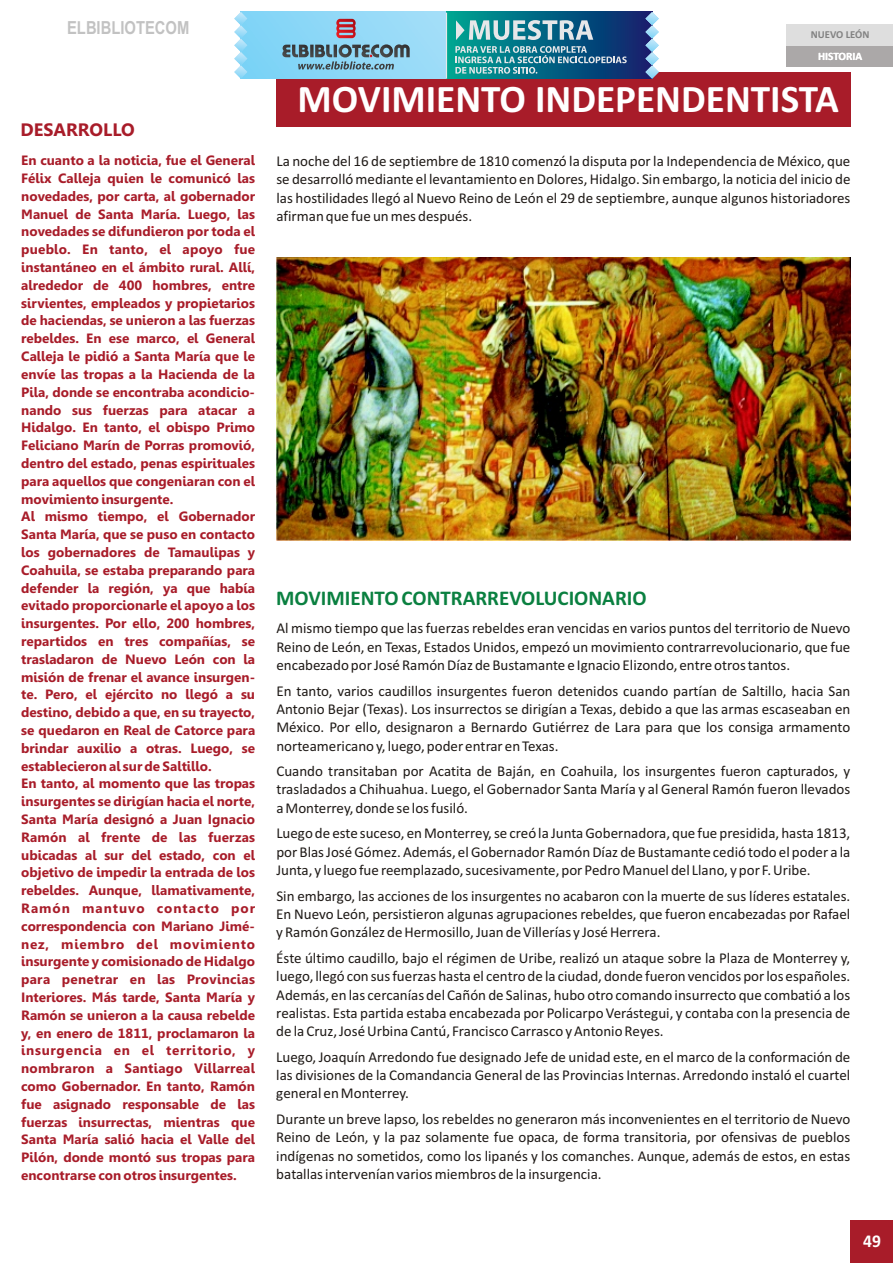
<style>
.page{position:relative;width:893px;height:1263px;background:#fff}
.page>*{position:absolute;margin:0;border:0;box-sizing:border-box;transform-origin:0 0}
.t1{font:700 39.3px "Calibri";color:#fff}
.t2{font:700 21px "Calibri";color:#0a8040}
.t3{font:700 18px "Arial Narrow";color:#c2c2c2}
.t4{font:700 18px "Gisha";color:#a81c29}
.t5{font:700 18px "Calibri";color:#fff}
.t6{font:15px/18.3px "Calibri";color:#1f1a17;text-align:justify}
.t7{font:700 13.5px/17.9px "Gisha";color:#a81c29}
.t8{font:700 11.25px "Calibri";color:#fff}
.t9{font:700 10.65px "Calibri";color:#828282}
</style>
<div class="page">
<img style="left:276px;top:258px;width:574px;height:282px">
<div style="left:787px;top:45px;width:106px;height:22px;background:#aba8a8"></div>
<div style="left:850px;top:1220px;width:43px;height:43px;background:#a81c29"></div>
<div style="left:787px;top:24px;width:106px;height:21px;background:#dedede"></div>
<div style="left:276px;top:72px;width:574px;height:54px;background:#a81c29"></div>
<svg style="left:248px;top:12px;width:198px;height:67px;background:#8fd8f7"></svg>
<img style="left:288px;top:489px;width:73px;height:32px">
<svg style="left:362px;top:489px;width:8px;height:32px"></svg>
<svg style="left:375px;top:489px;width:41px;height:32px"></svg>
<svg style="left:420px;top:489px;width:8px;height:32px"></svg>
<img style="left:432px;top:489px;width:179px;height:33px">
<div style="left:446px;top:12px;width:206px;height:67px;background:linear-gradient(to right,#00a694,#0c1f6e)"></div>
<svg style="left:234px;top:12px;width:14px;height:67px"></svg>
<svg style="left:645px;top:12px;width:14px;height:67px"></svg>
<svg style="left:336px;top:19px;width:20px;height:19px"></svg>
<svg style="left:281px;top:44px;width:129px;height:26px;background:#6e9bae"></svg>
<svg style="left:455px;top:46px;width:172px;height:28px;background:#3d859c"></svg>
<svg style="left:456px;top:20px;width:137px;height:20px;background:#70aab6"></svg>
<hr style="left:446px;top:13px;width:1px;height:66px;background:#e6e7e9">
<p class="t3" style="left:67px;top:21px;width:124px">ELBIBLIOTECOM</p>
<p class="t4" style="left:21px;top:122px;width:116px">DESARROLLO</p>
<p class="t7" style="left:21px;top:153px;width:236px">En cuanto a la noticia, fue el General Félix Calleja quien le comunicó las novedades, por carta, al gobernador Manuel de Santa María. Luego, las novedades se difundieron por toda el pueblo. En tanto, el apoyo fue instantáneo en el ámbito rural. Allí, alrededor de 400 hombres, entre sirvientes, empleados y propietarios de haciendas, se unieron a las fuerzas rebeldes. En ese marco, el General Calleja le pidió a Santa María que le envíe las tropas a la Hacienda de la Pila, donde se encontraba acondicio&shy;nando sus fuerzas para atacar a Hidalgo. En tanto, el obispo Primo Feliciano Marín de Porras promovió, dentro del estado, penas espirituales para aquellos que congeniaran con el movimiento insurgente.<br>Al mismo tiempo, el Gobernador Santa María, que se puso en contacto los gobernadores de Tamaulipas y Coahuila, se estaba preparando para defender la región, ya que había evitado proporcionarle el apoyo a los insurgentes. Por ello, 200 hombres, repartidos en tres compañías, se trasladaron de Nuevo León con la misión de frenar el avance insurgen&shy;te. Pero, el ejército no llegó a su destino, debido a que, en su trayecto, se quedaron en Real de Catorce para brindar auxilio a otras. Luego, se establecieron al sur de Saltillo.<br>En tanto, al momento que las tropas insurgentes se dirigían hacia el norte, Santa María designó a Juan Ignacio Ramón al frente de las fuerzas ubicadas al sur del estado, con el objetivo de impedir la entrada de los rebeldes. Aunque, llamativamente, Ramón mantuvo contacto por correspondencia con Mariano Jimé&shy;nez, miembro del movimiento insurgente y comisionado de Hidalgo para penetrar en las Provincias Interiores. Más tarde, Santa María y Ramón se unieron a la causa rebelde y, en enero de 1811, proclamaron la insurgencia en el territorio, y nombraron a Santiago Villarreal como Gobernador. En tanto, Ramón fue asignado responsable de las fuerzas insurrectas, mientras que Santa María salió hacia el Valle del Pilón, donde montó sus tropas para encontrarse con otros insurgentes.</p>
<p class="t9" style="left:811px;top:30px;width:60px">NUEVO LEÓN</p>
<p class="t8" style="left:818px;top:51px;width:46px">HISTORIA</p>
<h1 class="t1" style="left:298px;top:82px;width:543px">MOVIMIENTO INDEPENDENTISTA</h1>
<p class="t6" style="left:276px;top:153px;width:576px">La noche del 16 de septiembre de 1810 comenzó la disputa por la Independencia de México, que se desarrolló mediante el levantamiento en Dolores, Hidalgo. Sin embargo, la noticia del inicio de las hostilidades llegó al Nuevo Reino de León el 29 de septiembre, aunque algunos historiadores afirman que fue un mes después.</p>
<h2 class="t2" style="left:276px;top:590px;width:372px">MOVIMIENTO CONTRARREVOLUCIONARIO</h2>
<p class="t6" style="left:276px;top:620px;width:576px">Al mismo tiempo que las fuerzas rebeldes eran vencidas en varios puntos del territorio de Nuevo Reino de León, en Texas, Estados Unidos, empezó un movimiento contrarrevolucionario, que fue encabezado por José Ramón Díaz de Bustamante e Ignacio Elizondo, entre otros tantos.</p>
<p class="t6" style="left:276px;top:683px;width:576px">En tanto, varios caudillos insurgentes fueron detenidos cuando partían de Saltillo, hacia San Antonio Bejar (Texas). Los insurrectos se dirigían a Texas, debido a que las armas escaseaban en México. Por ello, designaron a Bernardo Gutiérrez de Lara para que los consiga armamento norteamericano y, luego, poder entrar en Texas.</p>
<p class="t6" style="left:276px;top:763px;width:576px">Cuando transitaban por Acatita de Baján, en Coahuila, los insurgentes fueron capturados, y trasladados a Chihuahua. Luego, el Gobernador Santa María y al General Ramón fueron llevados a Monterrey, donde se los fusiló.</p>
<p class="t6" style="left:276px;top:825px;width:576px">Luego de este suceso, en Monterrey, se creó la Junta Gobernadora, que fue presidida, hasta 1813, por Blas José Gómez. Además, el Gobernador Ramón Díaz de Bustamante cedió todo el poder a la Junta, y luego fue reemplazado, sucesivamente, por Pedro Manuel del Llano, y por F. Uribe.</p>
<p class="t6" style="left:276px;top:888px;width:576px">Sin embargo, las acciones de los insurgentes no acabaron con la muerte de sus líderes estatales.<br>En Nuevo León, persistieron algunas agrupaciones rebeldes, que fueron encabezadas por Rafael y Ramón González de Hermosillo, Juan de Villerías y José Herrera.</p>
<p class="t6" style="left:276px;top:950px;width:576px">Éste último caudillo, bajo el régimen de Uribe, realizó un ataque sobre la Plaza de Monterrey y, luego, llegó con sus fuerzas hasta el centro de la ciudad, donde fueron vencidos por los españoles.<br>Además, en las cercanías del Cañón de Salinas, hubo otro comando insurrecto que combatió a los realistas. Esta partida estaba encabezada por Policarpo Verástegui, y contaba con la presencia de de la Cruz, José Urbina Cantú, Francisco Carrasco y Antonio Reyes.</p>
<p class="t6" style="left:276px;top:1049px;width:576px">Luego, Joaquín Arredondo fue designado Jefe de unidad este, en el marco de la conformación de las divisiones de la Comandancia General de las Provincias Internas. Arredondo instaló el cuartel general en Monterrey.</p>
<p class="t6" style="left:276px;top:1111px;width:576px">Durante un breve lapso, los rebeldes no generaron más inconvenientes en el territorio de Nuevo Reino de León, y la paz solamente fue opaca, de forma transitoria, por ofensivas de pueblos indígenas no sometidos, como los lipanés y los comanches. Aunque, además de estos, en estas batallas intervenían varios miembros de la insurgencia.</p>
<p class="t5" style="left:863px;top:1234px;width:19px">49</p>
<p class="t5" style="left:863px;top:1234px;width:19px">37</p>
</div>
